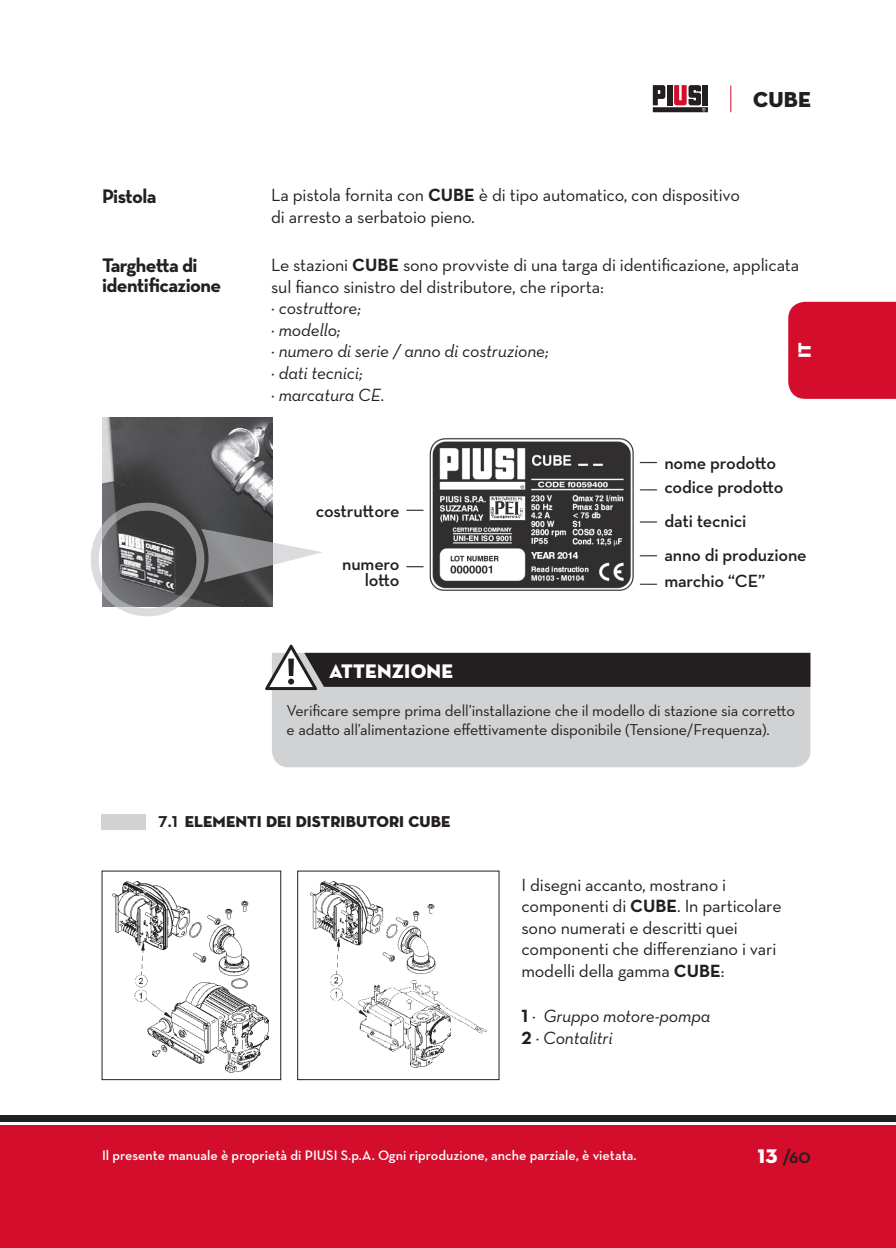
<style>
.page{position:relative;width:896px;height:1248px;background:#fff}
.page>*{position:absolute;margin:0;border:0;box-sizing:border-box;transform-origin:0 0}
.t1{font:22px "Neutraface Display Titling";color:#231f20}
.t2{font:700 20px/20px "Neutraface Text";letter-spacing:-.03em;color:#231f20}
.t3{font:20px "Neutraface Display Titling";letter-spacing:.01em;color:#fff}
.t4{font:700 20px "Neutraface Display";color:#231f20}
.t5{font:18px/21.6px "Neutraface Text";letter-spacing:-.01em;color:#231f20}
.t6{font:600 18px/24.4px "Neutraface Text";letter-spacing:-.01em;color:#231f20}
.t7{font:italic 18px/21.6px "Neutraface Text";letter-spacing:-.01em;color:#231f20}
.t8{font:18px "Neutraface Display Titling";color:#fff}
.t9{font:16px/19.2px "Neutraface Text";letter-spacing:-.01em;color:#231f20}
.t10{font:16px "Neutraface Display Titling";letter-spacing:.01em;color:#231f20}
.t11{font:600 14px "Neutraface Text";color:#fff}
.s1{font-weight:700}
.s2{font-style:italic}
.s3{font-family:"Neutraface Text";font-weight:700}
.s4{font-weight:700;font-style:normal}
.s5{font-style:normal}
.s6{font-family:"Neutraface Display Titling";font-weight:400;color:#fff}
</style>
<div class="page">
<div style="left:0;top:1124px;width:896px;height:123px;background:#d30d2b"></div>
<div style="left:0;top:1115px;width:896px;height:6px;background:#231f20"></div>
<div style="left:788px;top:302px;width:108px;height:97px;background:#d30d2b"></div>
<div style="left:667px;top:85px;width:5px;height:20px;background:#231f20"></div>
<div style="left:703px;top:85px;width:5px;height:20px;background:#231f20"></div>
<svg style="left:653px;top:85px;width:12px;height:20px"></svg>
<div style="left:653px;top:107px;width:55px;height:5px;background:#231f20"></div>
<svg style="left:674px;top:85px;width:31px;height:26px"></svg>
<svg style="left:730px;top:86px;width:1px;height:26px"></svg>
<img style="left:406px;top:437px;width:252px;height:154px">
<img style="left:102px;top:417px;width:170px;height:81px">
<svg style="left:91px;top:498px;width:231px;height:119px"></svg>
<div style="left:272px;top:690px;width:538px;height:77px;background:#d1d2d4"></div>
<svg style="left:265px;top:644px;width:545px;height:46px"></svg>
<div style="left:102px;top:814px;width:44px;height:15px;background:#d1d2d4"></div>
<img style="left:112px;top:881px;width:156px;height:190px">
<img style="left:310px;top:881px;width:176px;height:186px">
<p class="t1" style="left:753px;top:85px;width:59px">CUBE</p>
<p class="t2" style="left:102px;top:186px;width:56px">Pistola</p>
<p class="t5" style="left:271px;top:184px;width:470px">La pistola fornita con <span class="s1">CUBE</span> è di tipo automatico, con dispositivo di arresto a serbatoio pieno.</p>
<p class="t2" style="left:102px;top:255px;width:121px">Targhetta di identificazione</p>
<p class="t5" style="left:271px;top:254px;width:529px">Le stazioni <span class="s1">CUBE</span> sono provviste di una targa di identificazione, applicata sul fianco sinistro del distributore, che riporta:<br>¦ <span class="s2">costruttore;<br></span>¦ <span class="s2">modello;<br></span>¦ <span class="s2">numero di serie / anno di costruzione;<br></span>¦ <span class="s2">dati tecnici;<br></span>¦ <span class="s2">marcatura CE.</span></p>
<p class="t8" style="left:793px;top:358px;width:18px;rotate:-90deg">IT</p>
<p class="t6" style="left:316px;top:498px;width:85px">costruttore</p>
<p class="t6" style="left:342px;top:555px;width:59px;line-height:16px;text-align:right">numero lotto</p>
<p class="t3" style="left:329px;top:658px;width:125px">ATTENZIONE</p>
<p class="t6" style="left:664px;top:450px;width:121px">nome prodotto codice prodotto</p>
<p class="t6" style="left:664px;top:508px;width:83px">dati tecnici</p>
<p class="t6" style="left:664px;top:542px;width:144px;line-height:25.8px">anno di produzione marchio “CE”</p>
<p class="t9" style="left:287px;top:700px;width:510px">Verificare sempre prima dell’installazione che il modello di stazione sia corretto e adatto all’alimentazione effettivamente disponibile (Tensione/Frequenza).</p>
<p class="t10" style="left:159px;top:811px;width:293px"><span class="s3">7.1</span> ELEMENTI DEI DISTRIBUTORI CUBE</p>
<p class="t5" style="left:521px;top:873px;width:262px">I disegni accanto, mostrano i componenti di <span class="s1">CUBE</span>. In particolare sono numerati e descritti quei componenti che differenziano i vari modelli della gamma <span class="s1">CUBE</span>:</p>
<p class="t7" style="left:521px;top:1004px;width:190px"><span class="s4">1</span> <span class="s5">¦</span> Gruppo motore-pompa<br><span class="s4">2</span> <span class="s5">¦</span> Contalitri</p>
<p class="t11" style="left:102px;top:1146px;width:536px">Il presente manuale è proprietà di PIUSI S.p.A. Ogni riproduzione, anche parziale, è vietata.</p>
<p class="t4" style="left:758px;top:1143px;width:56px"><span class="s6">13</span>/124</p>
<p class="t4" style="left:783px;top:1144px;width:30px">/60</p>
</div>
